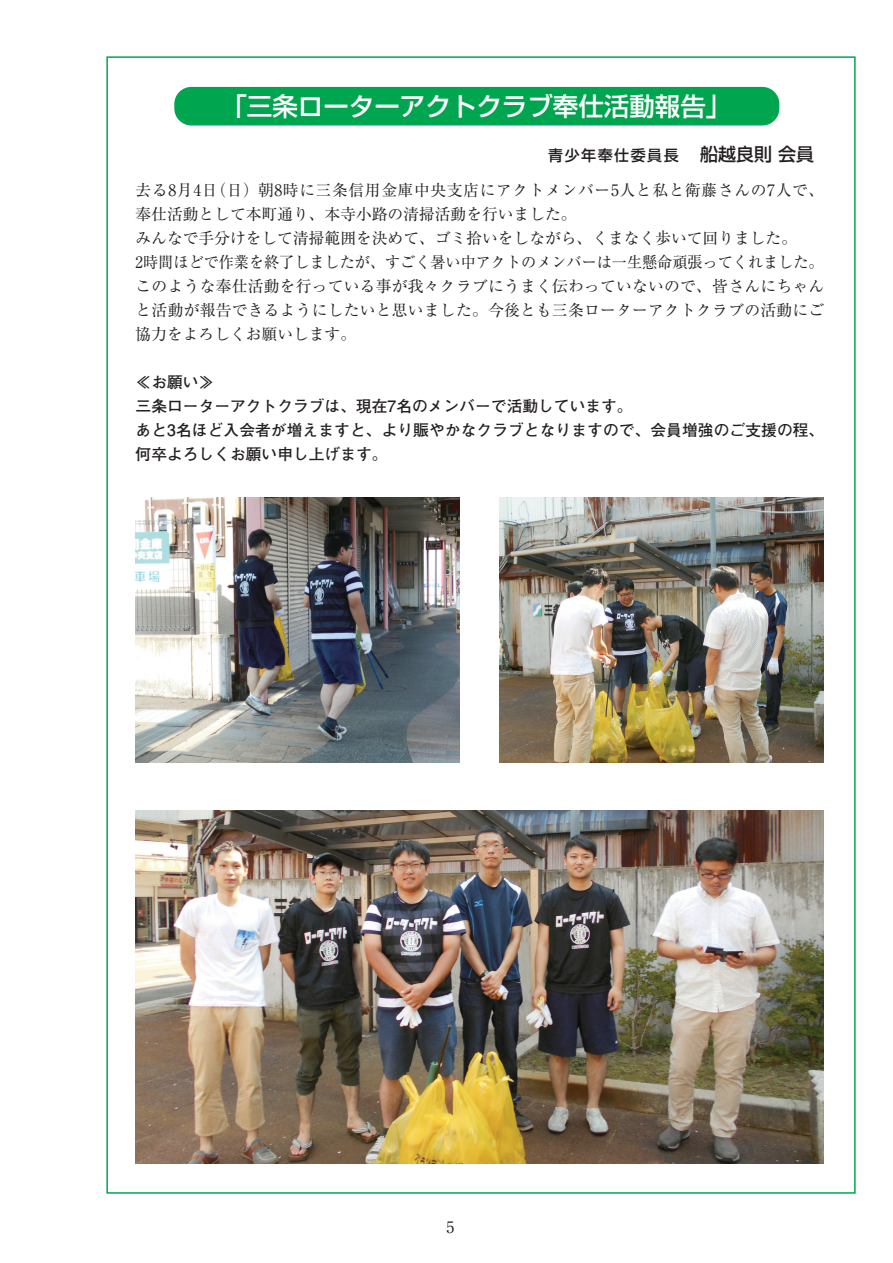
<style>
.page{position:relative;width:893px;height:1263px;background:#fff}
.page>*{position:absolute;margin:0;border:0;box-sizing:border-box;transform-origin:0 0}
.t1{font:500 25.5px "Shin Go Pr 6";color:#fff}
.t2{font:15.75px/24px "Ryumin Pr 6";letter-spacing:.015em;color:#231f20}
.t3{font:700 15.75px/24px "Futo Go B101 Pr 6";color:#231f20}
.t4{font:15.75px "Ryumin Pr 5";color:#231f20}
.t5{font:500 15px "Shin Go Pr 5";letter-spacing:.1em;color:#231f20}
.s1{font-size:18px}
</style>
<div class="page">
<img style="left:136px;top:810px;width:687px;height:353px">
<img style="left:135px;top:497px;width:324px;height:265px">
<img style="left:499px;top:497px;width:325px;height:265px">
<div style="left:174px;top:87px;width:605px;height:38px;background:#00a54f;border-radius:17px"></div>
<h1 class="t1" style="left:221px;top:86px;width:512px">「三条ローターアクトクラブ奉仕活動報告」</h1>
<p class="t5" style="left:548px;top:143px;width:267px">青少年奉仕委員長 <span class="s1">船越良則 会員</span></p>
<p class="t2" style="left:136px;top:177px;width:690px">去る8月4日（日）朝8時に三条信用金庫中央支店にアクトメンバー5人と私と衛藤さんの7人で、奉仕活動として本町通り、本寺小路の清掃活動を行いました。<br>みんなで手分けをして清掃範囲を決めて、ゴミ拾いをしながら、くまなく歩いて回りました。<br>2時間ほどで作業を終了しましたが、すごく暑い中アクトのメンバーは一生懸命頑張ってくれました。このような奉仕活動を行っている事が我々クラブにうまく伝わっていないので、皆さんにちゃんと活動が報告できるようにしたいと思いました。今後とも三条ローターアクトクラブの活動にご協力をよろしくお願いします。</p>
<p class="t3" style="left:136px;top:369px;width:690px">≪お願い≫<br>三条ローターアクトクラブは、現在7名のメンバーで活動しています。<br>あと3名ほど入会者が増えますと、より賑やかなクラブとなりますので、会員増強のご支援の程、何卒よろしくお願い申し上げます。</p>
<p class="t4" style="left:446px;top:1214px;width:9px">5</p>
</div>
